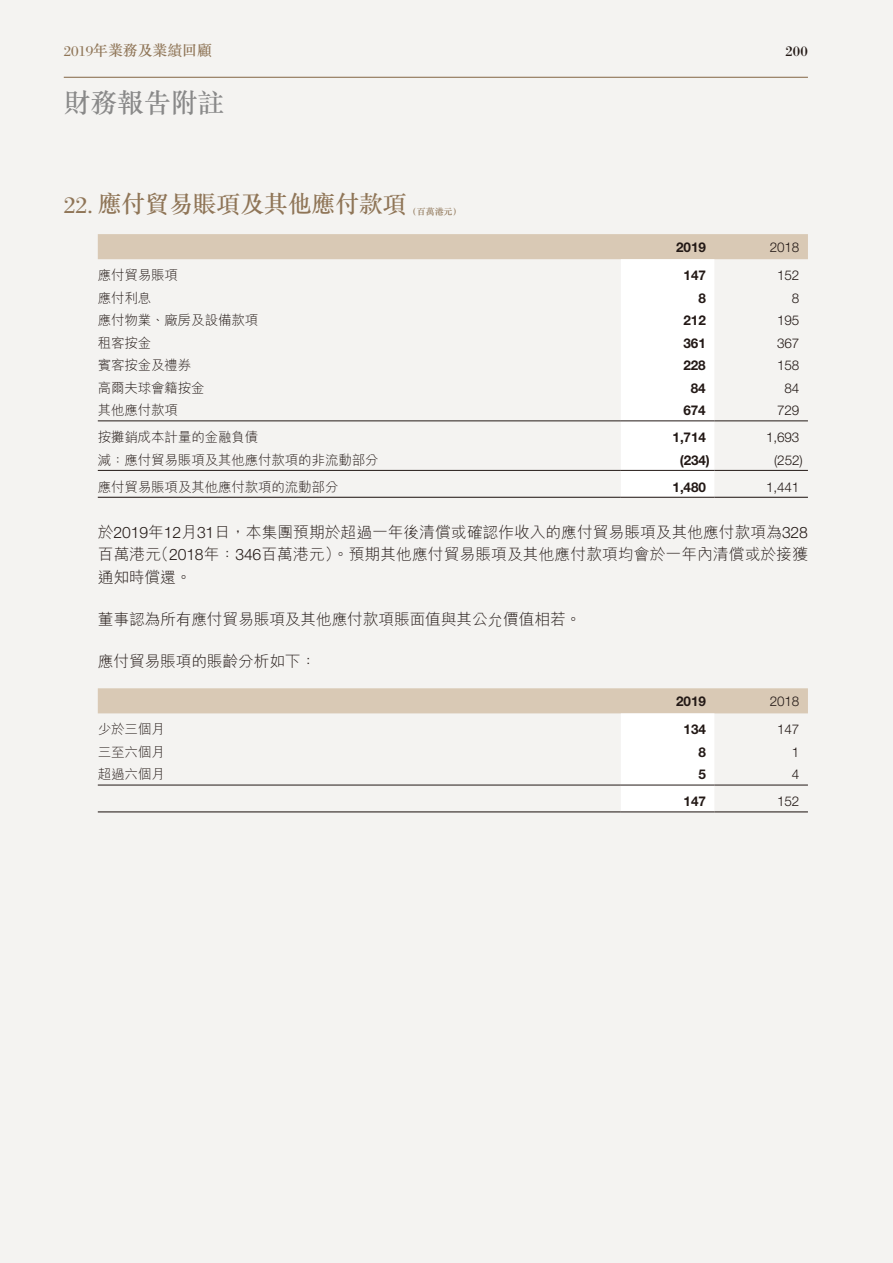
<style>
.page{position:relative;width:893px;height:1263px;background:#f4f3f1}
.page>*{position:absolute;margin:0;border:0;box-sizing:border-box;transform-origin:0 0}
.t1{font:500 27px "M Sung HK";letter-spacing:-.01em;color:#898989}
.t2{font:500 24px "M Sung HK";letter-spacing:-.01em;color:#8f7557}
.t3{font:300 15.75px/22.5px "M Hei HK";letter-spacing:-.01em;color:#231916;text-align:justify}
.t4{font:500 15px "M Sung HK";letter-spacing:-.01em;color:#8f7557}
.t5{font:15px "Bodoni Std";color:#231916}
.t6{font:300 13.5px "M Hei HK";letter-spacing:-.01em;color:#231916}
.t7{font:700 13.5px "Helvetica Neue LT Std";letter-spacing:-.01em;color:#231916}
.t8{font:300 13.5px "Helvetica Neue LT Std";letter-spacing:-.01em;color:#231916}
.t9{font:500 9px "M Sung HK";color:#8f7557}
.s1{font-family:"Bodoni Std";font-weight:400}
.s2{font-family:"Helvetica Neue LT Std"}
</style>
<div class="page">
<hr style="left:64px;top:77px;width:744px;height:1px;background:#8f7557">
<svg style="left:98px;top:234px;width:710px;height:263px"></svg>
<hr style="left:98px;top:420px;width:523px;height:1px;background:#231916">
<hr style="left:621px;top:420px;width:93px;height:1px;background:#231916">
<hr style="left:714px;top:420px;width:94px;height:1px;background:#231916">
<hr style="left:98px;top:470px;width:523px;height:1px;background:#231916">
<hr style="left:621px;top:470px;width:93px;height:1px;background:#231916">
<hr style="left:714px;top:470px;width:94px;height:1px;background:#231916">
<hr style="left:98px;top:497px;width:523px;height:1px;background:#231916">
<hr style="left:621px;top:497px;width:93px;height:1px;background:#231916">
<hr style="left:714px;top:497px;width:94px;height:1px;background:#231916">
<svg style="left:98px;top:688px;width:710px;height:123px"></svg>
<hr style="left:98px;top:785px;width:523px;height:1px;background:#231916">
<hr style="left:621px;top:785px;width:93px;height:1px;background:#231916">
<hr style="left:714px;top:785px;width:94px;height:1px;background:#231916">
<hr style="left:98px;top:811px;width:523px;height:1px;background:#231916">
<hr style="left:621px;top:811px;width:93px;height:1px;background:#231916">
<hr style="left:714px;top:811px;width:94px;height:1px;background:#231916">
<p class="t4" style="left:64px;top:40px;width:150px"><span class="s1">2019</span>年業務及業績回顧</p>
<p class="t5" style="left:785px;top:42px;width:24px">200</p>
<h1 class="t1" style="left:64px;top:84px;width:162px">財務報告附註</h1>
<h2 class="t2" style="left:64px;top:187px;width:345px"><span class="s1">22.</span> 應付貿易賬項及其他應付款項</h2>
<p class="t9" style="left:408px;top:205px;width:55px">（百萬港元）</p>
<p class="t7" style="left:676px;top:239px;width:31px">2019</p>
<p class="t8" style="left:770px;top:239px;width:31px">2018</p>
<p class="t6" style="left:98px;top:266px;width:82px">應付貿易賬項</p>
<p class="t7" style="left:684px;top:267px;width:24px">147</p>
<p class="t8" style="left:777px;top:267px;width:24px">152</p>
<p class="t6" style="left:98px;top:288px;width:55px">應付利息</p>
<p class="t7" style="left:698px;top:289px;width:9px">8</p>
<p class="t8" style="left:792px;top:289px;width:9px">8</p>
<p class="t6" style="left:98px;top:311px;width:162px">應付物業、廠房及設備款項</p>
<p class="t7" style="left:684px;top:312px;width:24px">212</p>
<p class="t8" style="left:777px;top:312px;width:24px">195</p>
<p class="t6" style="left:98px;top:333px;width:55px">租客按金</p>
<p class="t7" style="left:684px;top:334px;width:24px">361</p>
<p class="t8" style="left:777px;top:334px;width:24px">367</p>
<p class="t6" style="left:98px;top:356px;width:95px">賓客按金及禮券</p>
<p class="t7" style="left:684px;top:357px;width:24px">228</p>
<p class="t8" style="left:777px;top:357px;width:24px">158</p>
<p class="t6" style="left:98px;top:378px;width:109px">高爾夫球會籍按金</p>
<p class="t7" style="left:691px;top:379px;width:16px">84</p>
<p class="t8" style="left:784px;top:379px;width:16px">84</p>
<p class="t6" style="left:98px;top:401px;width:82px">其他應付款項</p>
<p class="t7" style="left:683px;top:402px;width:24px">674</p>
<p class="t8" style="left:777px;top:402px;width:24px">729</p>
<p class="t6" style="left:98px;top:428px;width:162px">按攤銷成本計量的金融負債</p>
<p class="t7" style="left:673px;top:429px;width:35px">1,714</p>
<p class="t8" style="left:766px;top:429px;width:35px">1,693</p>
<p class="t6" style="left:98px;top:450px;width:282px">減：應付貿易賬項及其他應付款項的非流動部分</p>
<p class="t7" style="left:680px;top:451px;width:31px">(234)</p>
<p class="t8" style="left:774px;top:451px;width:30px">(252)</p>
<p class="t6" style="left:98px;top:477px;width:242px">應付貿易賬項及其他應付款項的流動部分</p>
<p class="t7" style="left:673px;top:478px;width:35px">1,480</p>
<p class="t8" style="left:766px;top:478px;width:35px">1,441</p>
<p class="t3" style="left:98px;top:520px;width:712px">於<span class="s2">2019</span>年<span class="s2">12</span>月<span class="s2">31</span>日，本集團預期於超過一年後清償或確認作收入的應付貿易賬項及其他應付款項為<span class="s2">328</span>百萬港元（<span class="s2">2018</span>年：<span class="s2">346</span>百萬港元）。預期其他應付貿易賬項及其他應付款項均會於一年內清償或於接獲通知時償還。</p>
<p class="t3" style="left:98px;top:607px;width:485px">董事認為所有應付貿易賬項及其他應付款項賬面值與其公允價值相若。</p>
<p class="t3" style="left:98px;top:649px;width:220px">應付貿易賬項的賬齡分析如下：</p>
<p class="t7" style="left:676px;top:693px;width:31px">2019</p>
<p class="t8" style="left:770px;top:693px;width:31px">2018</p>
<p class="t6" style="left:98px;top:720px;width:68px">少於三個月</p>
<p class="t7" style="left:684px;top:721px;width:24px">134</p>
<p class="t8" style="left:777px;top:721px;width:24px">147</p>
<p class="t6" style="left:98px;top:742px;width:68px">三至六個月</p>
<p class="t7" style="left:698px;top:743px;width:9px">8</p>
<p class="t8" style="left:792px;top:744px;width:9px">1</p>
<p class="t6" style="left:98px;top:765px;width:68px">超過六個月</p>
<p class="t7" style="left:698px;top:766px;width:9px">5</p>
<p class="t8" style="left:792px;top:766px;width:9px">4</p>
<p class="t7" style="left:684px;top:793px;width:24px">147</p>
<p class="t8" style="left:777px;top:793px;width:24px">152</p>
</div>
